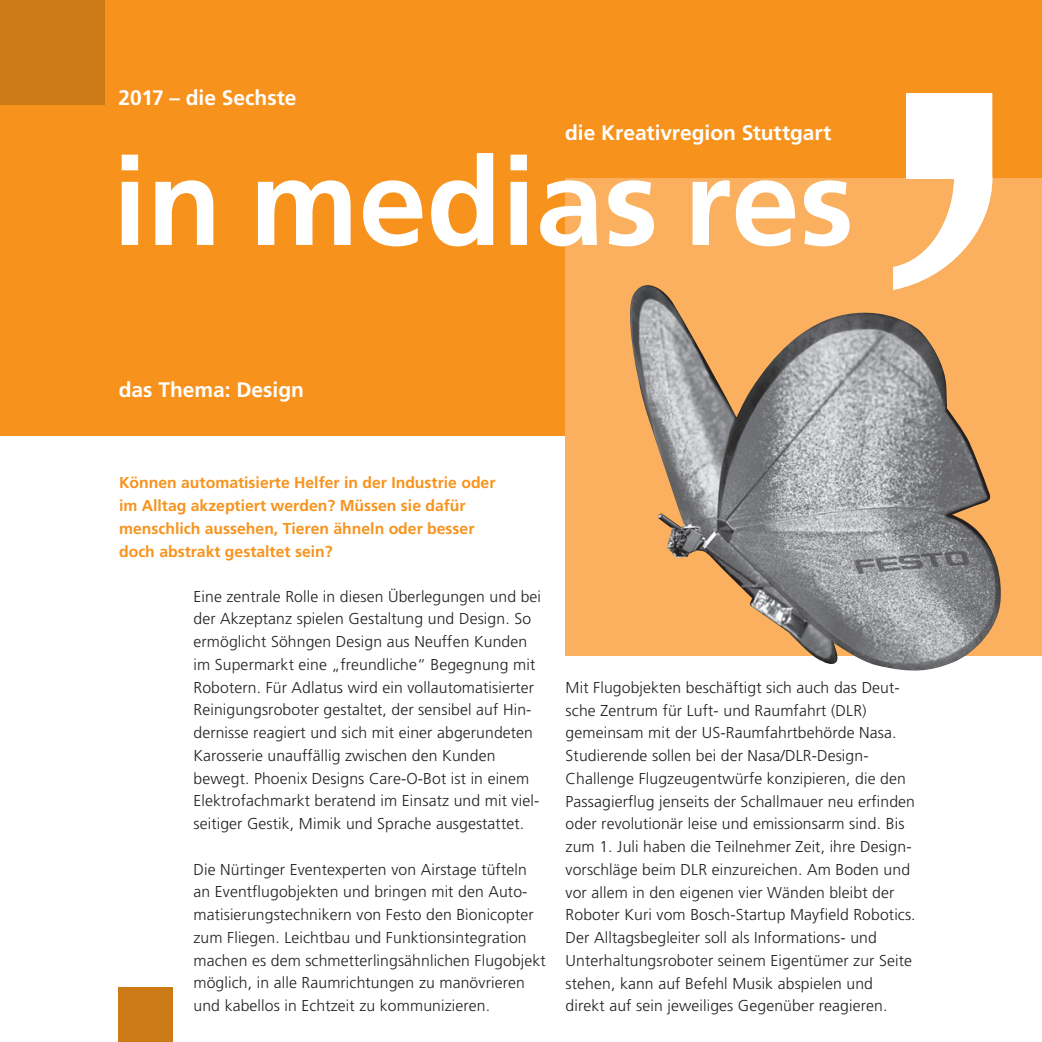
<style>
.page{position:relative;width:1042px;height:1042px;background:#fff}
.page>*{position:absolute;margin:0;border:0;box-sizing:border-box;transform-origin:0 0}
.t1{font:700 122.5px "Frutiger";color:#fff}
.t2{font:700 21px "Frutiger";color:#fff}
.t3{font:300 15.75px/22.8px "Frutiger";letter-spacing:.01em;color:#231f20}
.t4{font:700 15.75px/22.8px "Frutiger";color:#f7931d}
</style>
<div class="page">
<div style="left:0;top:0;width:1042px;height:435px;background:#f7931d"></div>
<div style="left:566px;top:178px;width:476px;height:478px;background:#fab05f"></div>
<div style="left:0;top:0;width:105px;height:105px;background:#cb7a16"></div>
<div style="left:119px;top:987px;width:54px;height:55px;background:#cb7a16"></div>
<img style="left:630px;top:285px;width:371px;height:386px">
<svg style="left:893px;top:93px;width:99px;height:197px"></svg>
<h2 class="t2" style="left:119px;top:85px;width:180px">2017 – die Sechste</h2>
<h2 class="t2" style="left:565px;top:121px;width:268px">die Kreativregion Stuttgart</h2>
<h1 class="t1" style="left:113px;top:130px;width:742px">in medias res</h1>
<h2 class="t2" style="left:119px;top:377px;width:187px">das Thema: Design</h2>
<p class="t4" style="left:119px;top:471px;width:378px">Können automatisierte Helfer in der Industrie oder im Alltag akzeptiert werden? Müssen sie dafür menschlich aussehen, Tieren ähneln oder besser doch abstrakt gestaltet sein?</p>
<p class="t3" style="left:193px;top:585px;width:349px">Eine zentrale Rolle in diesen Überlegungen und bei der Akzeptanz spielen Gestaltung und Design. So ermöglicht Söhngen Design aus Neuffen Kunden im Supermarkt eine „freundliche“ Begegnung mit Robotern. Für Adlatus wird ein vollautomatisierter Reinigungsroboter gestaltet, der sensibel auf Hin&shy;dernisse reagiert und sich mit einer abgerundeten Karosserie unauffällig zwischen den Kunden bewegt. Phoenix Designs Care-O-Bot ist in einem Elektrofachmarkt beratend im Einsatz und mit viel&shy;seitiger Gestik, Mimik und Sprache ausgestattet.</p>
<p class="t3" style="left:193px;top:858px;width:354px">Die Nürtinger Eventexperten von Airstage tüfteln an Eventflugobjekten und bringen mit den Auto&shy;matisierungstechnikern von Festo den Bionicopter zum Fliegen. Leichtbau und Funktionsintegration machen es dem schmetterlingsähnlichen Flugobjekt möglich, in alle Raumrichtungen zu manövrieren und kabellos in Echtzeit zu kommunizieren.</p>
<p class="t3" style="left:566px;top:676px;width:351px">Mit Flugobjekten beschäftigt sich auch das Deut&shy;sche Zentrum für Luft- und Raumfahrt (DLR) gemeinsam mit der US-Raumfahrtbehörde Nasa.<br>Studierende sollen bei der Nasa/DLR-Design-Challenge Flugzeugentwürfe konzipieren, die den Passagierflug jenseits der Schallmauer neu erfinden oder revolutionär leise und emissionsarm sind. Bis zum 1. Juli haben die Teilnehmer Zeit, ihre Design&shy;vorschläge beim DLR einzureichen. Am Boden und vor allem in den eigenen vier Wänden bleibt der Roboter Kuri vom Bosch-Startup Mayfield Robotics.<br>Der Alltagsbegleiter soll als Informations- und Unterhaltungsroboter seinem Eigentümer zur Seite stehen, kann auf Befehl Musik abspielen und direkt auf sein jeweiliges Gegenüber reagieren.</p>
</div>
